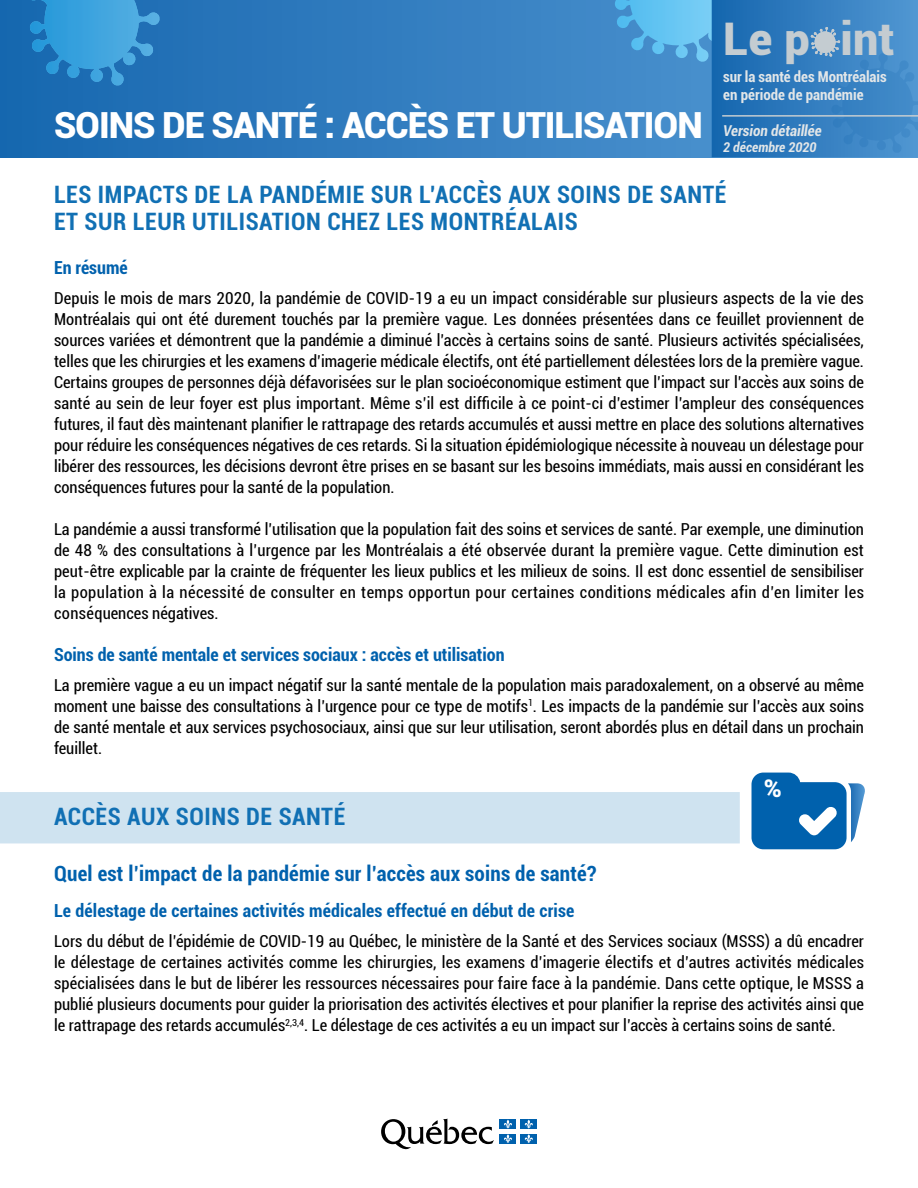
<style>
.page{position:relative;width:918px;height:1188px;background:#fff}
.page>*{position:absolute;margin:0;border:0;box-sizing:border-box;transform-origin:0 0}
.t1{font:900 45px "Roboto";color:#c4ccd1}
.t2{font:900 36px "Roboto";letter-spacing:-.03em;color:#fff}
.t3{font:900 24.3px "Roboto";color:#fff}
.t4{font:700 condensed 24px/27px "Roboto";letter-spacing:.025em;color:#1170b4}
.t5{font:700 condensed 21px "Roboto";letter-spacing:.01em;color:#0061ad}
.t6{font:700 condensed 18px "Roboto";letter-spacing:.005em;color:#0061ad}
.t7{font:condensed 16.5px/21px "Roboto";color:#000;text-align:justify}
.t8{font:700 condensed 15px/18px "Roboto";letter-spacing:-.005em;color:#e2e6e8}
.t9{font:italic 700 condensed 15px "Roboto";color:#e2e6e8}
.t10{font:italic 700 condensed 13.5px "Roboto";color:#e2e6e8}
</style>
<div class="page">
<div style="left:0;top:792px;width:740px;height:51px;background:#cfe3f0"></div>
<svg style="left:0;top:0;width:712px;height:157px;background:#307bbe"></svg>
<svg style="left:614px;top:0;width:98px;height:61px;background:#5ab1e4"></svg>
<svg style="left:27px;top:0;width:133px;height:86px;background:#308dcc"></svg>
<svg style="left:381px;top:1119px;width:113px;height:30px"></svg>
<div style="left:500px;top:1119px;width:16px;height:10px;background:#0061ad"></div>
<div style="left:521px;top:1119px;width:16px;height:10px;background:#0061ad"></div>
<div style="left:500px;top:1134px;width:16px;height:10px;background:#0061ad"></div>
<svg style="left:504px;top:1120px;width:8px;height:23px"></svg>
<div style="left:521px;top:1134px;width:16px;height:10px;background:#0061ad"></div>
<svg style="left:525px;top:1120px;width:8px;height:23px"></svg>
<svg style="left:712px;top:0;width:206px;height:157px;background:#347ebf"></svg>
<svg style="left:752px;top:773px;width:113px;height:76px"></svg>
<h2 class="t2" style="left:54px;top:99px;width:650px">SOINS DE SANTÉ : ACCÈS ET UTILISATION</h2>
<h1 class="t1" style="left:723px;top:7px;width:173px">Le p int</h1>
<p class="t8" style="left:723px;top:67px;width:165px">sur la santé des Montréalais en période de pandémie</p>
<p class="t9" style="left:723px;top:120px;width:100px">Version détaillée</p>
<p class="t10" style="left:723px;top:138px;width:95px">2 décembre 2020</p>
<h3 class="t4" style="left:54px;top:180px;width:674px">LES IMPACTS DE LA PANDÉMIE SUR L’ACCÈS AUX SOINS DE SANTÉ<br>ET SUR LEUR UTILISATION CHEZ LES MONTRÉALAIS</h3>
<p class="t6" style="left:54px;top:255px;width:75px">En résumé</p>
<p class="t7" style="left:54px;top:287px;width:812px">Depuis le mois de mars 2020, la pandémie de COVID-19 a eu un impact considérable sur plusieurs aspects de la vie des Montréalais qui ont été durement touchés par la première vague. Les données présentées dans ce feuillet proviennent de sources variées et démontrent que la pandémie a diminué l’accès à certains soins de santé. Plusieurs activités spécialisées, telles que les chirurgies et les examens d’imagerie médicale électifs, ont été partiellement délestées lors de la première vague.<br>Certains groupes de personnes déjà défavorisées sur le plan socioéconomique estiment que l’impact sur l’accès aux soins de santé au sein de leur foyer est plus important. Même s’il est difficile à ce point-ci d’estimer l’ampleur des conséquences futures, il faut dès maintenant planifier le rattrapage des retards accumulés et aussi mettre en place des solutions alternatives pour réduire les conséquences négatives de ces retards. Si la situation épidémiologique nécessite à nouveau un délestage pour libérer des ressources, les décisions devront être prises en se basant sur les besoins immédiats, mais aussi en considérant les conséquences futures pour la santé de la population.</p>
<p class="t7" style="left:54px;top:518px;width:812px">La pandémie a aussi transformé l’utilisation que la population fait des soins et services de santé. Par exemple, une diminution de 48 % des consultations à l’urgence par les Montréalais a été observée durant la première vague. Cette diminution est peut-être explicable par la crainte de fréquenter les lieux publics et les milieux de soins. Il est donc essentiel de sensibiliser la population à la nécessité de consulter en temps opportun pour certaines conditions médicales afin d’en limiter les conséquences négatives.</p>
<p class="t6" style="left:54px;top:642px;width:452px">Soins de santé mentale et services sociaux : accès et utilisation</p>
<p class="t7" style="left:54px;top:674px;width:812px">La première vague a eu un impact négatif sur la santé mentale de la population mais paradoxalement, on a observé au même moment une baisse des consultations à l’urgence pour ce type de motifs<sup>1</sup>. Les impacts de la pandémie sur l’accès aux soins de santé mentale et aux services psychosociaux, ainsi que sur leur utilisation, seront abordés plus en détail dans un prochain feuillet.</p>
<h3 class="t3" style="left:764px;top:771px;width:20px">%</h3>
<h3 class="t4" style="left:54px;top:802px;width:293px">ACCÈS AUX SOINS DE SANTÉ</h3>
<p class="t5" style="left:54px;top:858px;width:544px">Quel est l’impact de la pandémie sur l’accès aux soins de santé?</p>
<p class="t6" style="left:54px;top:898px;width:522px">Le délestage de certaines activités médicales effectué en début de crise</p>
<p class="t7" style="left:54px;top:930px;width:812px">Lors du début de l’épidémie de COVID-19 au Québec, le ministère de la Santé et des Services sociaux (MSSS) a dû encadrer le délestage de certaines activités comme les chirurgies, les examens d’imagerie électifs et d’autres activités médicales spécialisées dans le but de libérer les ressources nécessaires pour faire face à la pandémie. Dans cette optique, le MSSS a publié plusieurs documents pour guider la priorisation des activités électives et pour planifier la reprise des activités ainsi que le rattrapage des retards accumulés<sup>2,3,4</sup>. Le délestage de ces activités a eu un impact sur l’accès à certains soins de santé.</p>
</div>
